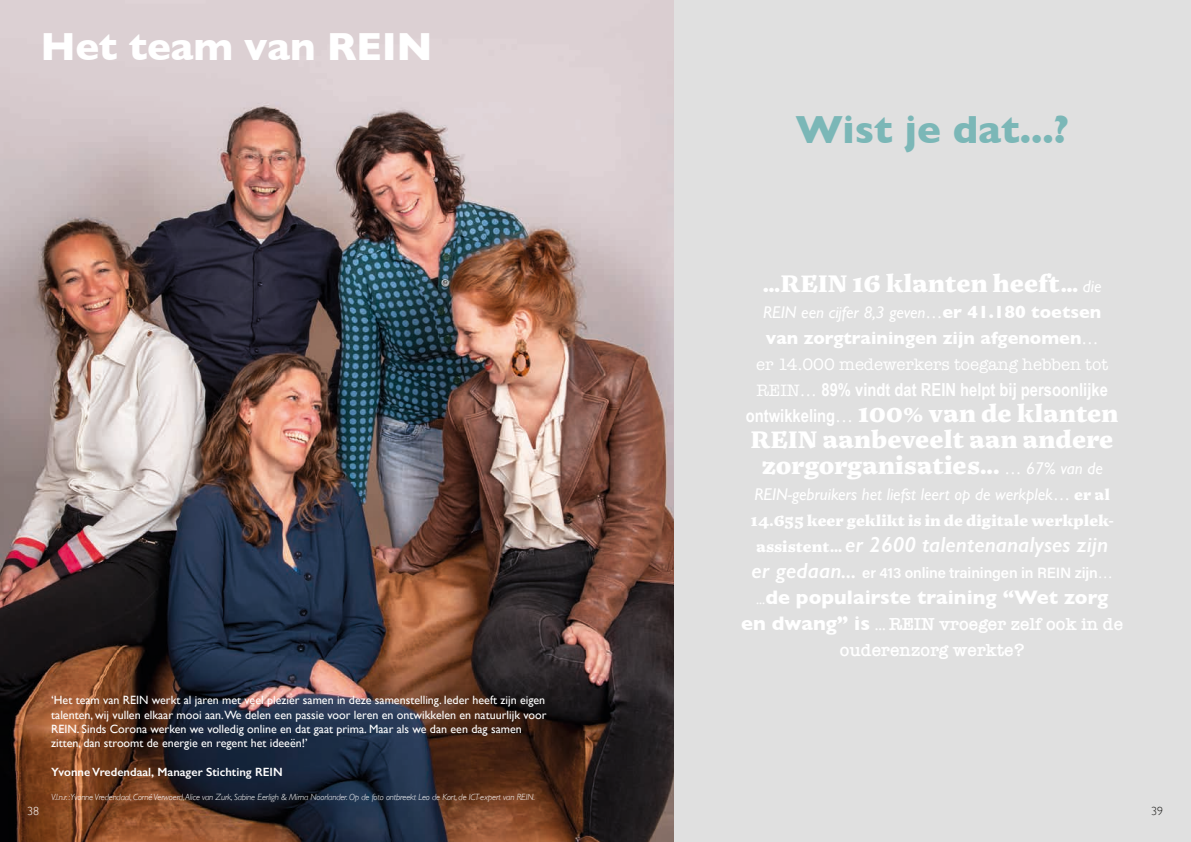
<style>
.page{position:relative;width:1191px;height:842px;background:#fff}
.page>*{position:absolute;margin:0;border:0;box-sizing:border-box;transform-origin:0 0}
.t1{font:700 40px "Gill Sans";letter-spacing:-.01em;color:#fff}
.t2{font:700 40px "Gill Sans";color:#7bb7b7}
.t3{font:900 24px/26px "Noort Display";color:#fff;text-align:center}
.t4{font:italic 600 22px "Gill Sans";color:#fff}
.t5{font:700 20px "Gill Sans";color:#fff}
.t6{font:600 18px/26px "American Typewriter";color:#fff;text-align:center}
.t7{font:700 18px "Arial Narrow";color:#fff}
.t8{font:700 18px "Gill Sans";color:#fff}
.t9{font:italic 17px "Gill Sans";color:#fff}
.t10{font:17px "American Typewriter";color:#fff}
.t11{font:15px "Acumin Variable Concept";letter-spacing:.035em;color:#fff}
.t12{font:900 15px "Noort Display";color:#fff}
.t13{font:12px/14.4px "Gill Sans";color:#fff}
.t14{font:600 12px "Gill Sans";color:#fff}
.t15{font:300 12px "Gill Sans";color:#fff}
.t16{font:300 12px "Gill Sans";color:#1d1d1b}
.t17{font:italic 300 9px "Gill Sans";letter-spacing:-.02em;color:#fff}
.s1{font-family:"Gill Sans";font-weight:400;font-style:italic;font-size:17px}
.s2{font-style:normal}
.s3{font-weight:700;font-style:normal;font-size:18px}
.s4{font-weight:400;font-size:17px}
.s5{font-family:"American Typewriter";font-weight:400;font-size:17px}
.s6{font-family:"Gill Sans";font-weight:400;font-size:17px}
.s7{font-family:"Arial Narrow";font-weight:700;font-size:18px}
.s8{font-family:"Gill Sans";font-weight:400;font-size:18px}
.s9{font-family:"Noort Display";font-weight:900;font-style:normal;font-size:15px}
.s10{font-family:"Gill Sans";font-weight:600;font-style:italic;font-size:22px}
.s11{font-family:"Gill Sans"}
.s12{font-weight:400;font-size:14px}
.s13{font-family:"Gill Sans";font-weight:700;font-size:20px}
</style>
<div class="page">
<img style="left:0;top:0;width:675px;height:842px">
<div style="left:675px;top:0;width:516px;height:842px;background:#e0e0e0"></div>
<h1 class="t1" style="left:40px;top:15px;width:394px">Het team van REIN</h1>
<p class="t15" style="left:27px;top:801px;width:13px">38</p>
<p class="t13" style="left:51px;top:693px;width:497px">‘Het team van REIN werkt al jaren met veel plezier samen in deze samenstelling. Ieder heeft zijn eigen talenten, wij vullen elkaar mooi aan.We delen een passie voor leren en ontwikkelen en natuurlijk voor REIN. Sinds Corona werken we volledig online en dat gaat prima. Maar als we dan een dag samen zitten, dan stroomt de energie en regent het ideeën!’</p>
<p class="t14" style="left:51px;top:765px;width:233px">Yvonne Vredendaal, Manager Stichting REIN</p>
<p class="t17" style="left:51px;top:792px;width:485px">V.l.n.r. :Yvonne Vredendaal, Corné Verwoerd, Alice van Zurk, Sabine Eerligh &amp; Mirna Noorlander. Op de foto ontbreekt Leo de Kort, de ICT-expert van REIN.</p>
<h1 class="t2" style="left:795px;top:98px;width:275px">Wist je dat...?</h1>
<h2 class="t3" style="left:763px;top:270px;width:340px">…REIN 16 klanten heeft… <span class="s1">die</span></h2>
<h3 class="t9" style="left:763px;top:302px;width:340px">REIN een cijfer 8,3 geven<span class="s2">…</span><span class="s3">er 41.180 toetsen</span></h3>
<h3 class="t8" style="left:766px;top:323px;width:334px">van zorgtrainingen zijn afgenomen<span class="s4">…</span></h3>
<h3 class="t10" style="left:756px;top:351px;width:353px">er 14.000 medewerkers toegang hebben tot</h3>
<h3 class="t7" style="left:756px;top:376px;width:353px"><span class="s5">REIN</span><span class="s6">…</span> 89% vindt dat REIN helpt bij persoonlijke</h3>
<h2 class="t3" style="left:746px;top:400px;width:374px"><span class="s7">ontwikkeling</span><span class="s8">…</span> 100% van de klanten<br>REIN aanbeveelt aan andere zorgorganisaties... <span class="s6">…</span> <span class="s1">67% van de</span></h2>
<h3 class="t9" style="left:754px;top:484px;width:357px">REIN-gebruikers het liefst leert op de werkplek<span class="s2">…</span> <span class="s9">er al</span></h3>
<p class="t12" style="left:751px;top:512px;width:364px">14.655 keer geklikt is in de digitale werkplek-</p>
<h3 class="t4" style="left:756px;top:531px;width:354px"><span class="s9">assistent...</span> er 2600 talentenanalyses zijn</h3>
<p class="t11" style="left:751px;top:562px;width:363px"><span class="s10">er gedaan...</span> er 413 online trainingen in REIN zijn<span class="s11">…</span></p>
<h3 class="t5" style="left:756px;top:581px;width:354px"><span class="s12">...</span>de populairste training “Wet zorg</h3>
<h3 class="t6" style="left:741px;top:610px;width:383px"><span class="s13">en dwang” is</span> <span class="s6">...</span> REIN vroeger zelf ook in de ouderenzorg werkte?</h3>
<p class="t16" style="left:1151px;top:801px;width:13px">39</p>
</div>
